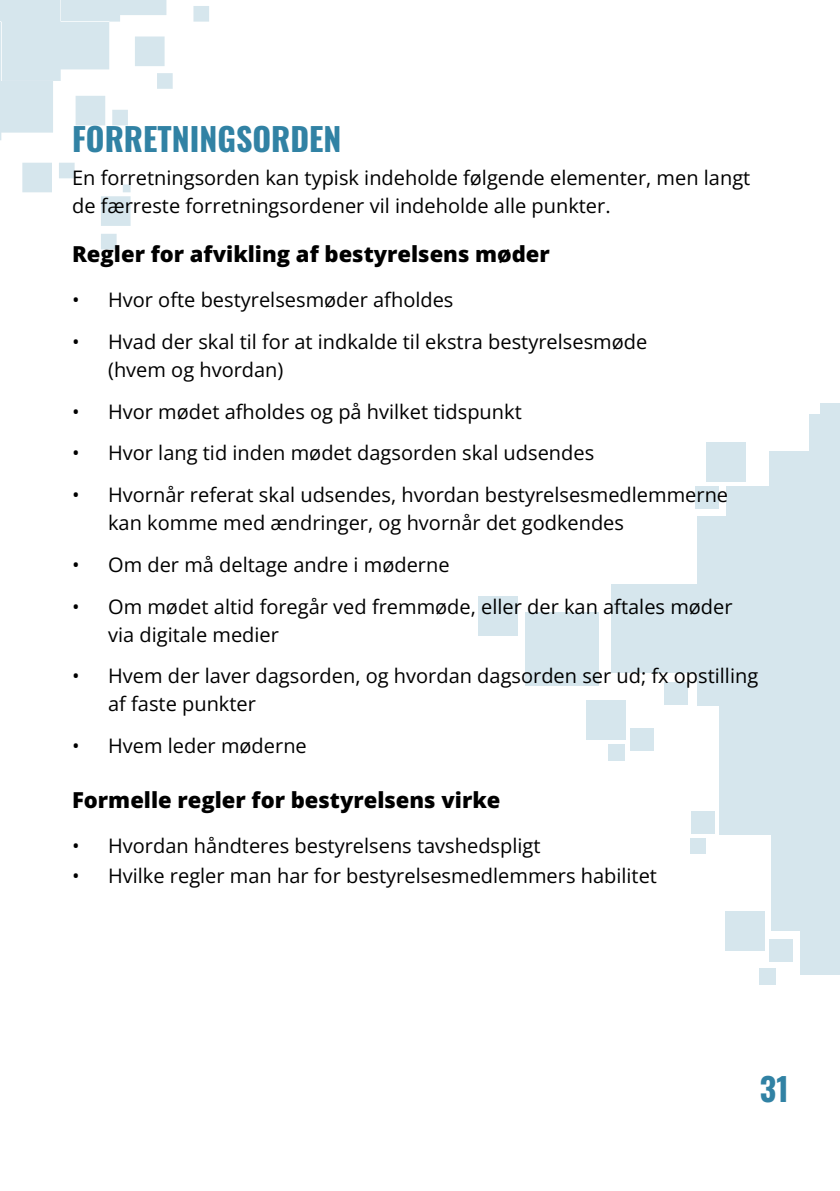
<style>
.page{position:relative;width:840px;height:1191px;background:#fff}
.page>*{position:absolute;margin:0;border:0;box-sizing:border-box;transform-origin:0 0}
.t1{font:700 32px "Oswald";color:#3182a4}
.t2{font:800 22px "Open Sans";color:#000}
.t3{font:20px/28px "Open Sans";color:#000}
.t4{font:700 20px "Open Sans";color:#000}
</style>
<div class="page">
<svg style="left:0;top:0;width:209px;height:249px"></svg>
<div style="left:770px;top:823px;width:69px;height:108px;background:#d6e6ed"></div>
<div style="left:697px;top:516px;width:142px;height:189px;background:#d6e6ed"></div>
<div style="left:718px;top:695px;width:121px;height:140px;background:#d6e6ed"></div>
<div style="left:611px;top:584px;width:106px;height:89px;background:#d6e6ed"></div>
<div style="left:524px;top:612px;width:74px;height:73px;background:#d6e6ed"></div>
<div style="left:478px;top:597px;width:39px;height:39px;background:#d6e6ed"></div>
<div style="left:586px;top:700px;width:39px;height:39px;background:#d6e6ed"></div>
<div style="left:725px;top:911px;width:39px;height:39px;background:#d6e6ed"></div>
<div style="left:630px;top:727px;width:23px;height:23px;background:#d6e6ed"></div>
<div style="left:769px;top:939px;width:23px;height:23px;background:#d6e6ed"></div>
<div style="left:608px;top:744px;width:16px;height:17px;background:#d6e6ed"></div>
<div style="left:759px;top:967px;width:16px;height:17px;background:#d6e6ed"></div>
<div style="left:726px;top:486px;width:73px;height:74px;background:#d6e6ed"></div>
<div style="left:768px;top:451px;width:71px;height:74px;background:#d6e6ed"></div>
<div style="left:808px;top:414px;width:31px;height:74px;background:#d6e6ed"></div>
<div style="left:819px;top:403px;width:20px;height:73px;background:#d6e6ed"></div>
<div style="left:706px;top:442px;width:39px;height:39px;background:#d6e6ed"></div>
<div style="left:695px;top:486px;width:23px;height:23px;background:#d6e6ed"></div>
<div style="left:664px;top:682px;width:23px;height:23px;background:#d6e6ed"></div>
<div style="left:691px;top:811px;width:23px;height:23px;background:#d6e6ed"></div>
<div style="left:689px;top:838px;width:15px;height:15px;background:#d6e6ed"></div>
<div style="left:799px;top:927px;width:40px;height:48px;background:#d6e6ed"></div>
<h1 class="t1" style="left:72px;top:122px;width:271px">FORRETNINGSORDEN</h1>
<p class="t3" style="left:72px;top:163px;width:679px">En forretningsorden kan typisk indeholde følgende elementer, men langt de færreste forretningsordener vil indeholde alle punkter.</p>
<p class="t2" style="left:72px;top:239px;width:479px">Regler for afvikling af bestyrelsens møder</p>
<p class="t3" style="left:72px;top:286px;width:382px">• Hvor ofte bestyrelsesmøder afholdes</p>
<p class="t3" style="left:108px;top:327px;width:540px;text-indent:-36px">• Hvad der skal til for at indkalde til ekstra bestyrelsesmøde (hvem og hvordan)</p>
<p class="t3" style="left:72px;top:397px;width:451px">• Hvor mødet afholdes og på hvilket tidspunkt</p>
<p class="t3" style="left:72px;top:439px;width:523px">• Hvor lang tid inden mødet dagsorden skal udsendes</p>
<p class="t3" style="left:108px;top:480px;width:621px;text-indent:-36px">• Hvornår referat skal udsendes, hvordan bestyrelsesmedlemmerne kan komme med ændringer, og hvornår det godkendes</p>
<p class="t3" style="left:72px;top:550px;width:379px">• Om der må deltage andre i møderne</p>
<p class="t3" style="left:108px;top:592px;width:625px;text-indent:-36px">• Om mødet altid foregår ved fremmøde, eller der kan aftales møder via digitale medier</p>
<p class="t3" style="left:108px;top:661px;width:651px;text-indent:-36px">• Hvem der laver dagsorden, og hvordan dagsorden ser ud; fx opstilling af faste punkter</p>
<p class="t3" style="left:72px;top:731px;width:236px">• Hvem leder møderne</p>
<p class="t2" style="left:72px;top:784px;width:429px">Formelle regler for bestyrelsens virke</p>
<p class="t4" style="left:72px;top:831px;width:469px">• Hvordan håndteres bestyrelsens tavshedspligt</p>
<p class="t4" style="left:72px;top:861px;width:586px">• Hvilke regler man har for bestyrelsesmedlemmers habilitet</p>
<h1 class="t1" style="left:759px;top:1071px;width:30px">31</h1>
</div>
